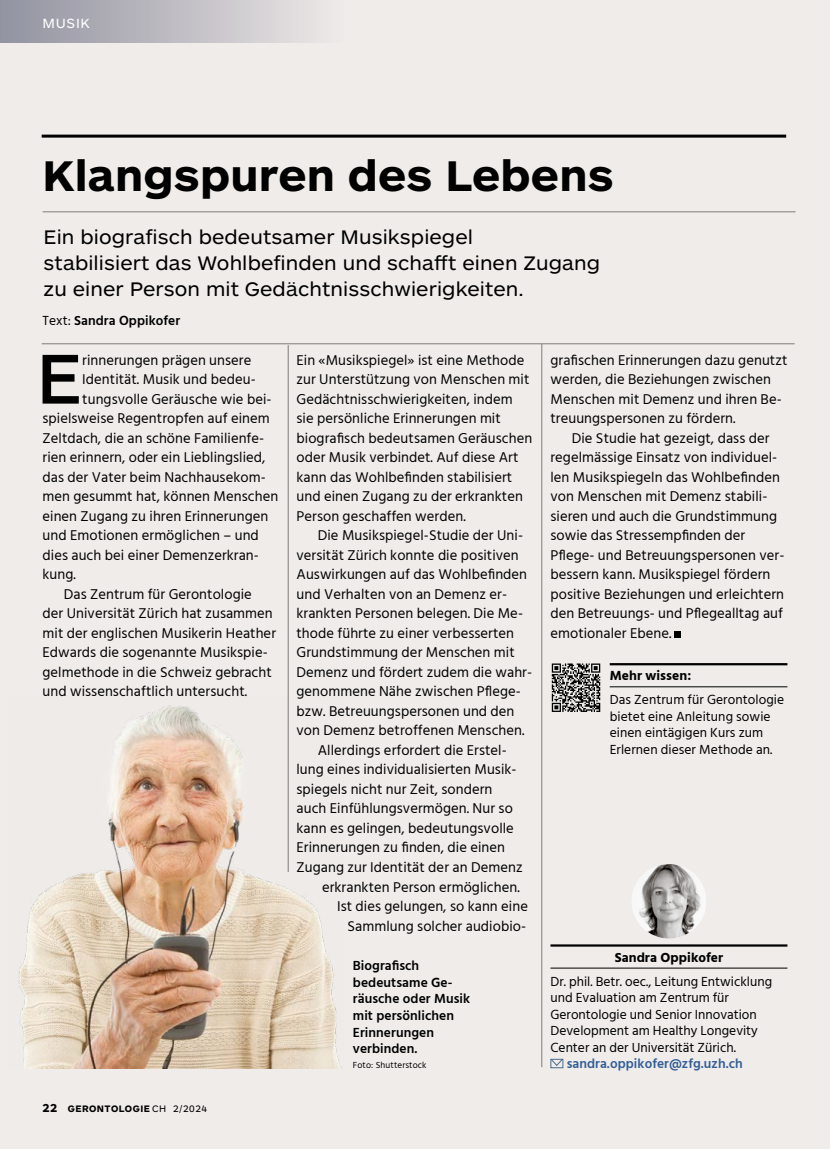
<style>
.page{position:relative;width:830px;height:1149px;background:#fff}
.page>*{position:absolute;margin:0;border:0;box-sizing:border-box;transform-origin:0 0}
.t1{font:500 73.05px "ARS Maquette Pro";color:#000}
.t2{font:700 44.55px "ARS Maquette Pro";letter-spacing:.005em;color:#000}
.t3{font:20.4px/25.5px "ARS Maquette Pro";letter-spacing:.005em;color:#000}
.t4{font:14.55px/19.5px "Hind Siliguri";letter-spacing:.005em;color:#000}
.t5{font:13.8px "ARS Maquette Pro";letter-spacing:.05em;color:#fff}
.t6{font:13.5px/16.5px "Hind Siliguri";color:#000}
.t7{font:600 13.5px/16.5px "Hind Siliguri";letter-spacing:.005em;color:#000}
.t8{font:600 13.5px "Hind Siliguri";letter-spacing:.005em;color:#325d95}
.t9{font:700 13.5px "Hind Siliguri";letter-spacing:.005em;color:#000}
.t10{font:700 9.75px "ARS Maquette Pro";letter-spacing:.05em;color:#000}
.t11{font:9px "Hind Siliguri";letter-spacing:.015em;color:#000}
.s1{font-weight:400}
.s2{font-size:12px}
</style>
<div class="page">
<div style="left:0;top:0;width:829px;height:1148px;background:#efecea"></div>
<hr style="left:541px;top:344px;width:1px;height:722px;background:#807c7a">
<hr style="left:288px;top:345px;width:1px;height:526px;background:#807c7a">
<div style="left:0;top:0;width:347px;height:43px;background:linear-gradient(to right,#91919f,#eeeae8)"></div>
<svg style="left:674px;top:631px;width:6px;height:6px"></svg>
<hr style="left:550px;top:944px;width:237px;height:2px;background:#000">
<hr style="left:550px;top:967px;width:237px;height:1px;background:#000">
<svg style="left:550px;top:1058px;width:13px;height:8px"></svg>
<img style="left:631px;top:863px;width:74px;height:75px;border-radius:37px">
<svg style="left:551px;top:663px;width:50px;height:49px"></svg>
<svg style="left:551px;top:663px;width:49px;height:48px"></svg>
<hr style="left:609px;top:663px;width:178px;height:2px;background:#000">
<hr style="left:609px;top:686px;width:178px;height:1px;background:#000">
<hr style="left:42px;top:135px;width:743px;height:3px;background:#000">
<hr style="left:42px;top:343px;width:752px;height:1px;background:#807c7a">
<img style="left:18px;top:696px;width:323px;height:371px">
<hr style="left:43px;top:211px;width:752px;height:1px;background:#807c7a">
<p class="t5" style="left:43px;top:14px;width:49px">MUSIK</p>
<h2 class="t2" style="left:43px;top:146px;width:572px">Klangspuren des Lebens</h2>
<h3 class="t3" style="left:44px;top:223px;width:558px">Ein biografisch bedeutsamer Musikspiegel<br>stabilisiert das Wohlbefinden und schafft einen Zugang zu einer Person mit Gedächtnisschwierigkeiten.</h3>
<p class="t7" style="left:43px;top:313px;width:139px"><span class="s1">Text:</span> Sandra Oppikofer</p>
<h1 class="t1" style="left:36px;top:330px;width:47px">E</h1>
<p class="t4" style="left:82px;top:351px;width:170px">rinnerungen prägen unsere</p>
<p class="t4" style="left:550px;top:351px;width:238px">grafischen Erinnerungen dazu genutzt werden, die Beziehungen zwischen Menschen mit Demenz und ihren Be&shy;treuungspersonen zu fördern.</p>
<p class="t4" style="left:550px;top:429px;width:235px;text-indent:21px">Die Studie hat gezeigt, dass der regelmässige Einsatz von individuel&shy;len Musikspiegeln das Wohlbefinden von Menschen mit Demenz stabili&shy;sieren und auch die Grundstimmung sowie das Stressempfinden der Pflege- und Betreuungspersonen ver&shy;bessern kann. Musikspiegel fördern positive Beziehungen und erleichtern den Betreuungs- und Pflegealltag auf emotionaler Ebene.</p>
<p class="t4" style="left:296px;top:351px;width:237px">Ein «Musikspiegel» ist eine Methode zur Unterstützung von Menschen mit Gedächtnisschwierigkeiten, indem sie persönliche Erinnerungen mit biografisch bedeutsamen Geräuschen oder Musik verbindet. Auf diese Art kann das Wohlbefinden stabilisiert und einen Zugang zu der erkrankten Person geschaffen werden.</p>
<p class="t4" style="left:317px;top:526px;width:207px">Die Musikspiegel-Studie der Uni-</p>
<p class="t4" style="left:296px;top:546px;width:224px">versität Zürich konnte die positiven</p>
<p class="t4" style="left:296px;top:565px;width:232px">Auswirkungen auf das Wohlbefinden</p>
<p class="t4" style="left:296px;top:585px;width:212px">und Verhalten von an Demenz er-</p>
<p class="t4" style="left:296px;top:604px;width:228px">krankten Personen belegen. Die Me-</p>
<p class="t4" style="left:296px;top:624px;width:219px">thode führte zu einer verbesserten</p>
<p class="t4" style="left:296px;top:643px;width:220px">Grundstimmung der Menschen mit</p>
<p class="t4" style="left:296px;top:663px;width:237px">Demenz und fördert zudem die wahr-</p>
<p class="t4" style="left:296px;top:682px;width:226px">genommene Nähe zwischen Pflege-</p>
<p class="t4" style="left:296px;top:702px;width:219px">bzw. Betreuungspersonen und den</p>
<p class="t4" style="left:296px;top:721px;width:229px">von Demenz betroffenen Menschen.</p>
<p class="t4" style="left:317px;top:741px;width:190px">Allerdings erfordert die Erstel-</p>
<p class="t4" style="left:296px;top:760px;width:221px">lung eines individualisierten Musik-</p>
<p class="t4" style="left:296px;top:780px;width:197px">spiegels nicht nur Zeit, sondern</p>
<p class="t4" style="left:296px;top:799px;width:218px">auch Einfühlungsvermögen. Nur so</p>
<p class="t4" style="left:296px;top:819px;width:219px">kann es gelingen, bedeutungsvolle</p>
<p class="t4" style="left:296px;top:838px;width:210px">Erinnerungen zu finden, die einen</p>
<p class="t4" style="left:296px;top:858px;width:227px">Zugang zur Identität der an Demenz</p>
<p class="t4" style="left:322px;top:877px;width:199px">erkrankten Person ermöglichen.</p>
<p class="t4" style="left:337px;top:897px;width:192px">Ist dies gelungen, so kann eine</p>
<p class="t4" style="left:347px;top:916px;width:180px">Sammlung solcher audiobio-</p>
<p class="t4" style="left:82px;top:370px;width:175px">Identität. Musik und bedeu-</p>
<p class="t4" style="left:82px;top:390px;width:191px">tungsvolle Geräusche wie bei-</p>
<p class="t4" style="left:43px;top:409px;width:228px">spielsweise Regentropfen auf einem</p>
<p class="t4" style="left:43px;top:429px;width:223px">Zeltdach, die an schöne Familienfe-</p>
<p class="t4" style="left:43px;top:448px;width:224px">rien erinnern, oder ein Lieblingslied,</p>
<p class="t4" style="left:43px;top:468px;width:224px">das der Vater beim Nachhausekom-</p>
<p class="t4" style="left:43px;top:487px;width:237px">men gesummt hat, können Menschen</p>
<p class="t4" style="left:43px;top:507px;width:227px">einen Zugang zu ihren Erinnerungen</p>
<p class="t4" style="left:43px;top:526px;width:218px">und Emotionen ermöglichen – und</p>
<p class="t4" style="left:43px;top:546px;width:218px">dies auch bei einer Demenzerkran-</p>
<p class="t4" style="left:43px;top:565px;width:35px">kung.</p>
<p class="t4" style="left:64px;top:585px;width:189px">Das Zentrum für Gerontologie</p>
<p class="t4" style="left:43px;top:604px;width:232px">der Universität Zürich hat zusammen</p>
<p class="t4" style="left:43px;top:624px;width:235px">mit der englischen Musikerin Heather</p>
<p class="t4" style="left:43px;top:643px;width:227px">Edwards die sogenannte Musikspie-</p>
<p class="t4" style="left:43px;top:663px;width:231px">gelmethode in die Schweiz gebracht</p>
<p class="t4" style="left:43px;top:682px;width:206px">und wissenschaftlich untersucht.</p>
<p class="t9" style="left:609px;top:665px;width:83px">Mehr wissen:</p>
<p class="t6" style="left:609px;top:692px;width:176px">Das Zentrum für Gerontologie bietet eine Anleitung sowie einen eintägigen Kurs zum<br>Erlernen dieser Methode an.</p>
<p class="t10" style="left:43px;top:1102px;width:166px"><span class="s2">22</span> GERONTOLOGIE <span class="s1">CH 2/2024</span></p>
<p class="t7" style="left:353px;top:957px;width:119px">Biografisch bedeutsame Ge&shy;räusche oder Musik mit persönlichen<br>Erinnerungen verbinden.</p>
<p class="t11" style="left:353px;top:1058px;width:75px">Foto: Shutterstock</p>
<p class="t9" style="left:614px;top:946px;width:110px">Sandra Oppikofer</p>
<p class="t6" style="left:550px;top:973px;width:223px">Dr. phil. Betr. oec., Leitung Entwicklung und Evaluation am Zentrum für Gerontologie und Senior Innovation Development am Healthy Longevity Center an der Universität Zürich.</p>
<p class="t8" style="left:566px;top:1053px;width:178px">sandra.oppikofer@zfg.uzh.ch</p>
</div>
